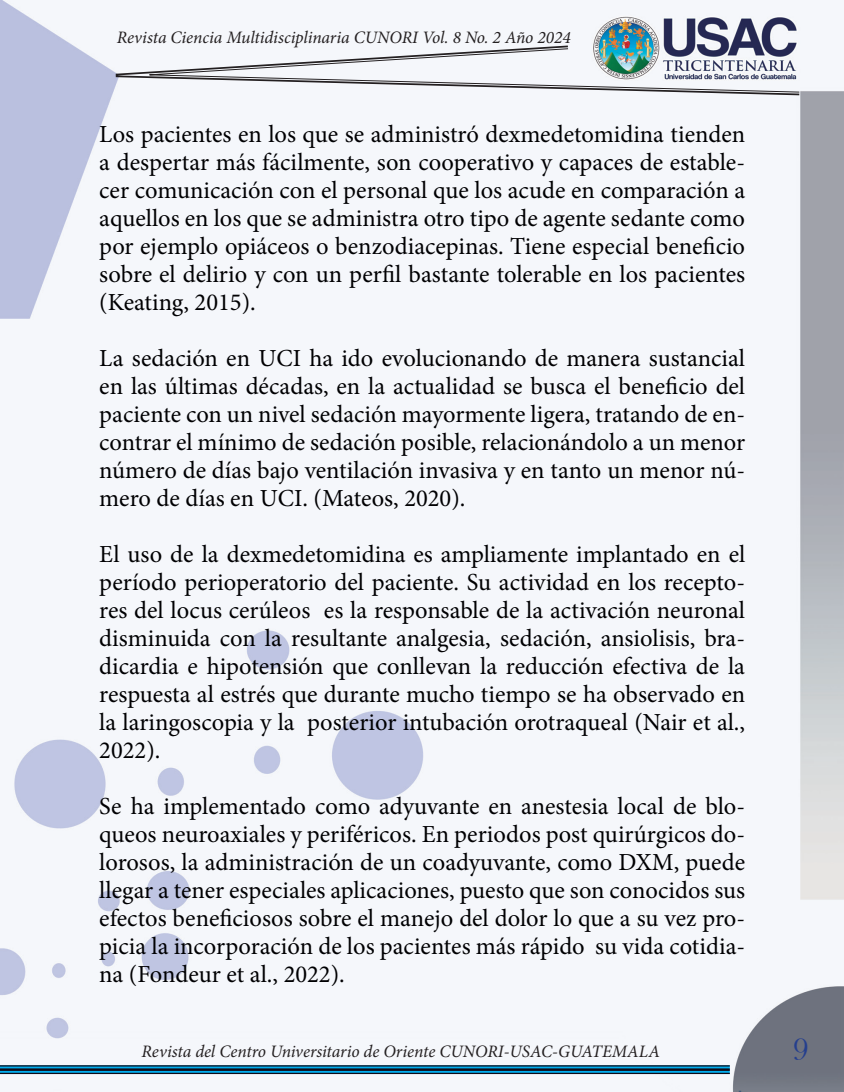
<style>
.page{position:relative;width:844px;height:1092px;background:#fff}
.page>*{position:absolute;margin:0;border:0;box-sizing:border-box;transform-origin:0 0}
.t1{font:31.5px "Bask Old Face";color:#253f8e}
.t2{font:24.5px/28px "Minion Pro";color:#000002;text-align:justify}
.t3{font:italic 17.5px "Minion Pro";letter-spacing:-.005em;color:#231f20}
</style>
<div class="page">
<img style="left:0;top:0;width:843px;height:1091px">
<svg style="left:115px;top:45px;width:685px;height:51px"></svg>
<svg style="left:0;top:1066px;width:729px;height:6px;background:#0572a0"></svg>
<hr style="left:0;top:1065px;width:729px;height:1px;background:#100c18">
<hr style="left:0;top:1068px;width:729px;height:2px;background:#100c18">
<hr style="left:0;top:1072px;width:729px;height:1px;background:#100c18">
<p class="t3" style="left:117px;top:25px;width:455px">Revista Ciencia Multidisciplinaria CUNORI Vol. 8 No. 2 Año 2024</p>
<p class="t2" style="left:99px;top:120px;width:647px">Los pacientes en los que se administró dexmedetomidina tienden a despertar más fácilmente, son cooperativo y capaces de estable&shy;cer comunicación con el personal que los acude en comparación a aquellos en los que se administra otro tipo de agente sedante como por ejemplo opiáceos o benzodiacepinas. Tiene especial beneficio sobre el delirio y con un perfil bastante tolerable en los pacientes (Keating, 2015).</p>
<p class="t2" style="left:99px;top:344px;width:647px">La sedación en UCI ha ido evolucionando de manera sustancial en las últimas décadas, en la actualidad se busca el beneficio del paciente con un nivel sedación mayormente ligera, tratando de en&shy;contrar el mínimo de sedación posible, relacionándolo a un menor número de días bajo ventilación invasiva y en tanto un menor nú&shy;mero de días en UCI. (Mateos, 2020).</p>
<p class="t2" style="left:99px;top:540px;width:647px">El uso de la dexmedetomidina es ampliamente implantado en el período perioperatorio del paciente. Su actividad en los recepto&shy;res del locus cerúleos es la responsable de la activación neuronal disminuida con la resultante analgesia, sedación, ansiolisis, bra&shy;dicardia e hipotensión que conllevan la reducción efectiva de la respuesta al estrés que durante mucho tiempo se ha observado en la laringoscopia y la posterior intubación orotraqueal (Nair et al., 2022).</p>
<p class="t2" style="left:99px;top:792px;width:647px">Se ha implementado como adyuvante en anestesia local de blo&shy;queos neuroaxiales y periféricos. En periodos post quirúrgicos do&shy;lorosos, la administración de un coadyuvante, como DXM, puede llegar a tener especiales aplicaciones, puesto que son conocidos sus efectos beneficiosos sobre el manejo del dolor lo que a su vez pro&shy;picia la incorporación de los pacientes más rápido su vida cotidia&shy;na (Fondeur et al., 2022).</p>
<p class="t3" style="left:141px;top:1039px;width:520px">Revista del Centro Universitario de Oriente CUNORI-USAC-GUATEMALA</p>
<p class="t1" style="left:792px;top:1032px;width:17px">9</p>
</div>
